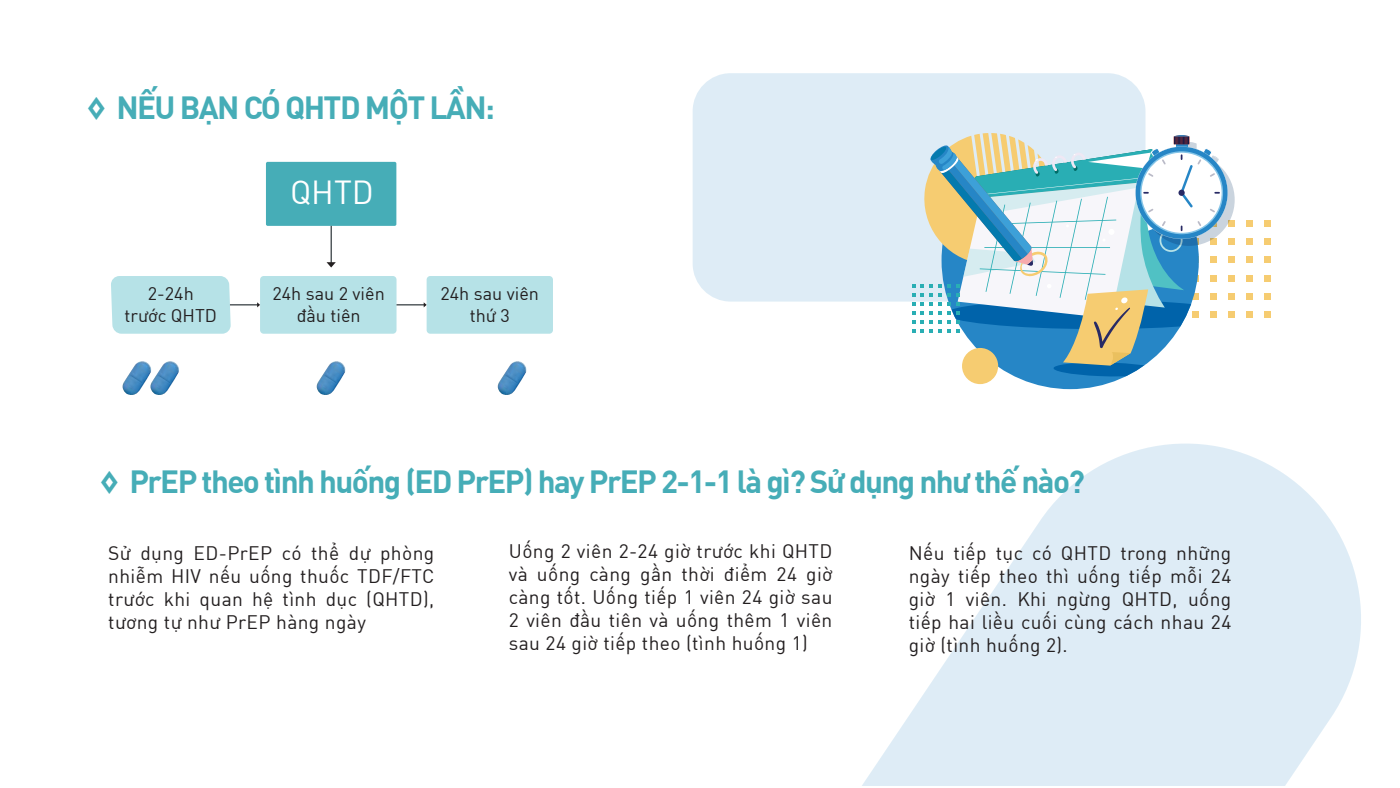
<style>
.page{position:relative;width:1400px;height:788px;background:#fff}
.page>*{position:absolute;margin:0;border:0;box-sizing:border-box;transform-origin:0 0}
.t1{font:32.64px "DIN Pro";color:#fff}
.t2{font:700 31.41px "DIN Pro";letter-spacing:-.05em;color:#46adb7}
.t3{font:19.16px/23px "DIN Pro";letter-spacing:.02em;color:#231f20;text-align:justify}
.t4{font:17.94px/21.5px "DIN Pro";color:#231f20;text-align:center}
</style>
<div class="page">
<div style="left:1228px;top:220px;width:7px;height:7px;background:#f6cc71"></div>
<div style="left:1246px;top:220px;width:7px;height:7px;background:#f6cc71"></div>
<div style="left:1264px;top:220px;width:7px;height:7px;background:#f6cc71"></div>
<div style="left:1228px;top:238px;width:7px;height:7px;background:#f6cc71"></div>
<div style="left:1246px;top:238px;width:7px;height:7px;background:#f6cc71"></div>
<div style="left:1264px;top:238px;width:7px;height:7px;background:#f6cc71"></div>
<div style="left:1228px;top:256px;width:7px;height:7px;background:#f6cc71"></div>
<div style="left:1246px;top:256px;width:7px;height:7px;background:#f6cc71"></div>
<div style="left:1264px;top:256px;width:7px;height:7px;background:#f6cc71"></div>
<div style="left:1228px;top:275px;width:7px;height:6px;background:#f6cc71"></div>
<div style="left:1246px;top:275px;width:7px;height:6px;background:#f6cc71"></div>
<div style="left:1264px;top:275px;width:7px;height:6px;background:#f6cc71"></div>
<div style="left:1228px;top:293px;width:7px;height:7px;background:#f6cc71"></div>
<div style="left:1246px;top:293px;width:7px;height:7px;background:#f6cc71"></div>
<div style="left:1264px;top:293px;width:7px;height:7px;background:#f6cc71"></div>
<div style="left:1228px;top:311px;width:7px;height:7px;background:#f6cc71"></div>
<div style="left:1246px;top:311px;width:7px;height:7px;background:#f6cc71"></div>
<div style="left:1264px;top:311px;width:7px;height:7px;background:#f6cc71"></div>
<div style="left:693px;top:73px;width:453px;height:228px;background:#deecf6;border-radius:38px"></div>
<svg style="left:979px;top:384px;width:127px;height:5px"></svg>
<svg style="left:1143px;top:154px;width:92px;height:92px"></svg>
<svg style="left:912px;top:133px;width:316px;height:251px"></svg>
<svg style="left:862px;top:443px;width:499px;height:342px;fill:#deecf6"></svg>
<div style="left:260px;top:276px;width:137px;height:58px;background:#b6e2e7;border-radius:4px"></div>
<div style="left:427px;top:276px;width:126px;height:58px;background:#b6e2e7;border-radius:4px"></div>
<div style="left:266px;top:162px;width:130px;height:64px;background:#46adb7;border-radius:2px"></div>
<hr style="left:331px;top:226px;width:1px;height:39px;background:#000b10">
<svg style="left:327px;top:262px;width:9px;height:5px"></svg>
<svg style="left:111px;top:276px;width:149px;height:58px"></svg>
<svg style="left:397px;top:302px;width:30px;height:5px"></svg>
<img style="left:152px;top:361px;width:27px;height:34px">
<img style="left:316px;top:361px;width:30px;height:34px">
<img style="left:497px;top:361px;width:30px;height:34px">
<img style="left:122px;top:361px;width:30px;height:34px">
<h2 class="t2" style="left:87px;top:84px;width:410px">◊ NẾU BẠN CÓ QHTD MỘT LẦN:</h2>
<h1 class="t1" style="left:290px;top:170px;width:85px">QHTD</h1>
<p class="t4" style="left:125px;top:282px;width:94px">2-24h<br>trước QHTD</p>
<p class="t4" style="left:272px;top:282px;width:114px">24h sau 2 viên đầu tiên</p>
<p class="t4" style="left:441px;top:282px;width:100px">24h sau viên thứ 3</p>
<h2 class="t2" style="left:100px;top:458px;width:987px">◊ PrEP theo tình huống (ED PrEP) hay PrEP 2-1-1 là gì? Sử dụng như thế nào?</h2>
<p class="t3" style="left:108px;top:541px;width:328px">Sử dụng ED-PrEP có thể dự phòng nhiễm HIV nếu uống thuốc TDF/FTC trước khi quan hệ tình dục (QHTD), tương tự như PrEP hàng ngày</p>
<p class="t3" style="left:509px;top:538px;width:325px">Uống 2 viên 2-24 giờ trước khi QHTD và uống càng gần thời điểm 24 giờ càng tốt. Uống tiếp 1 viên 24 giờ sau 2 viên đầu tiên và uống thêm 1 viên sau 24 giờ tiếp theo (tình huống 1)</p>
<p class="t3" style="left:909px;top:541px;width:324px">Nếu tiếp tục có QHTD trong những ngày tiếp theo thì uống tiếp mỗi 24 giờ 1 viên. Khi ngừng QHTD, uống tiếp hai liều cuối cùng cách nhau 24 giờ (tình huống 2).</p>
</div>
